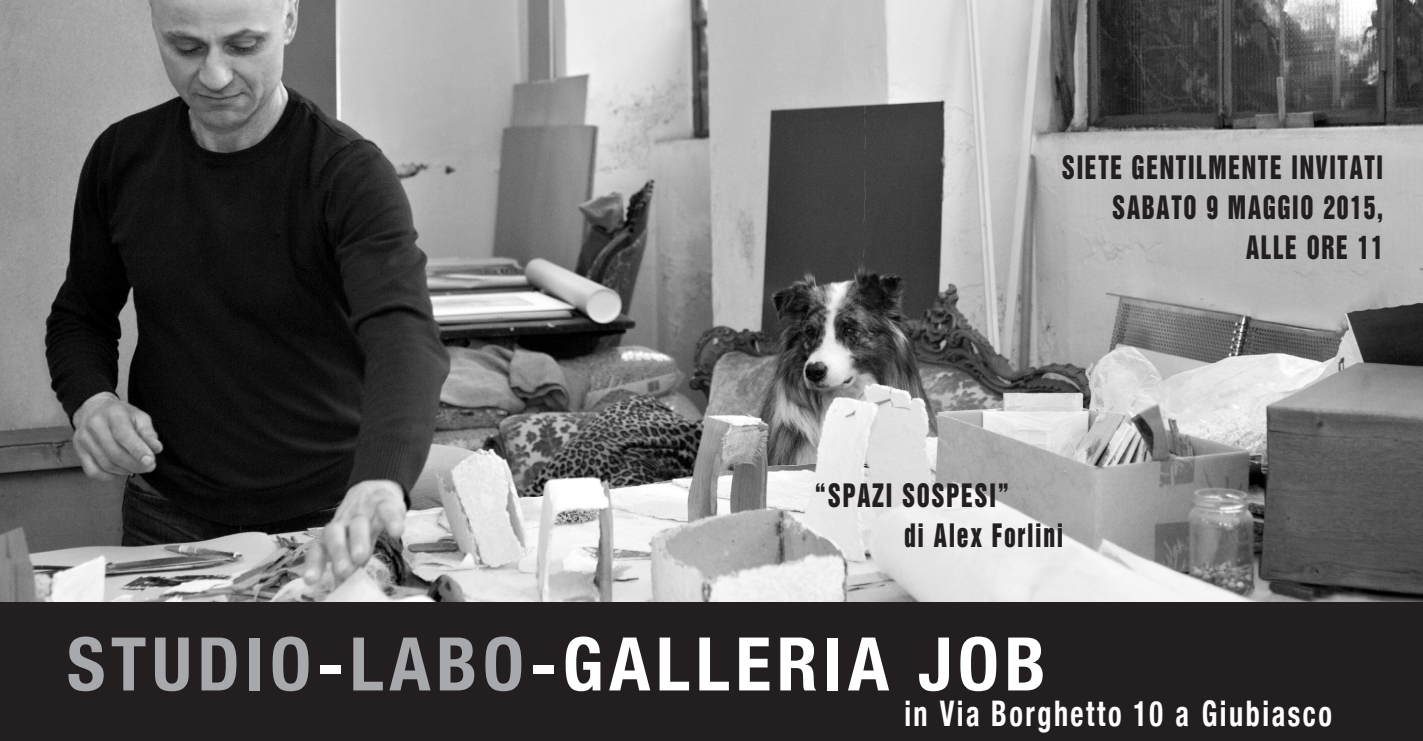
<style>
.page{position:relative;width:1423px;height:741px;background:#fff}
.page>*{position:absolute;margin:0;border:0;box-sizing:border-box;transform-origin:0 0}
.t1{font:700 condensed 74px "Helvetica Neue";letter-spacing:.075em;color:#fff}
.t2{font:700 condensed 35.25px "Helvetica Neue";letter-spacing:.09em;color:#fff;scale:.8 1}
.t3{font:29.5px/40px "Helvetica Inserat";letter-spacing:.07em;color:#231f20;text-align:right;scale:.8 1}
.s1{color:#a8a9ad}
</style>
<div class="page">
<img style="left:0;top:0;width:1423px;height:602px">
<div style="left:0;top:602px;width:1423px;height:138px;background:#231f20"></div>
<p class="t3" style="left:1062px;top:148px;width:403px">SIETE GENTILMENTE INVITATI<br>SABATO 9 MAGGIO 2015,<br>ALLE ORE 11</p>
<p class="t3" style="left:904px;top:476px;width:201px;text-align:left;text-indent:-90px">“SPAZI SOSPESI”<br>di Alex Forlini</p>
<h1 class="t1" style="left:67px;top:602px;width:980px"><span class="s1">STUDIO</span>-<span class="s1">LABO</span>-GALLERIA JOB</h1>
<p class="t2" style="left:904px;top:683px;width:536px">in Via Borghetto 10 a Giubiasco</p>
</div>
